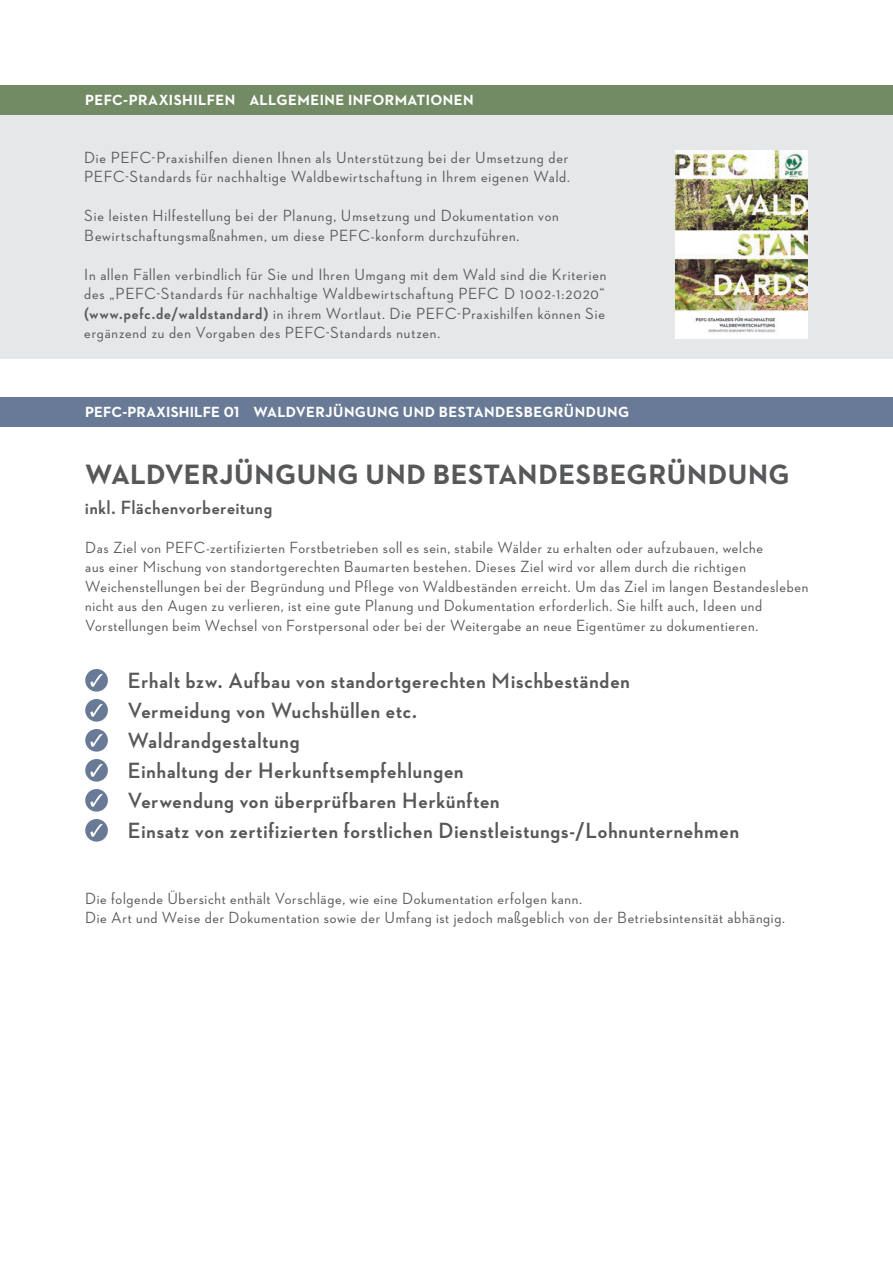
<style>
.page{position:relative;width:893px;height:1263px;background:#fff}
.page>*{position:absolute;margin:0;border:0;box-sizing:border-box;transform-origin:0 0}
.t1{font:700 28.5px "Neutraface 2 Text";letter-spacing:.02em;color:#57585a}
.t2{font:700 22.5px/30px "Neutraface 2 Display";letter-spacing:.04em;color:#57585a}
.t3{font:700 19.5px "Neutraface 2 Display";letter-spacing:.04em;color:#57585a}
.t4{font:500 16.5px/19.5px "Neutraface 2 Display";letter-spacing:.04em;color:#57585a}
.t5{font:700 15px "Neutraface 2 Text";letter-spacing:.03em;color:#fff}
.s1{font-weight:700}
</style>
<div class="page">
<div style="left:0;top:397px;width:893px;height:30px;background:#687a95"></div>
<div style="left:85px;top:669px;width:23px;height:23px;background:#687a95;border-radius:50%"></div>
<svg style="left:90px;top:674px;width:13px;height:13px"></svg>
<div style="left:85px;top:699px;width:23px;height:23px;background:#687a95;border-radius:50%"></div>
<svg style="left:90px;top:704px;width:13px;height:13px"></svg>
<div style="left:85px;top:729px;width:23px;height:23px;background:#687a95;border-radius:50%"></div>
<svg style="left:90px;top:734px;width:13px;height:13px"></svg>
<div style="left:85px;top:759px;width:23px;height:23px;background:#687a95;border-radius:50%"></div>
<svg style="left:90px;top:764px;width:13px;height:13px"></svg>
<div style="left:85px;top:789px;width:23px;height:23px;background:#687a95;border-radius:50%"></div>
<svg style="left:90px;top:794px;width:13px;height:13px"></svg>
<div style="left:85px;top:819px;width:23px;height:23px;background:#687a95;border-radius:50%"></div>
<svg style="left:90px;top:824px;width:13px;height:13px"></svg>
<div style="left:0;top:85px;width:893px;height:273px;background:#e6e7e9"></div>
<div style="left:0;top:85px;width:893px;height:30px;background:#738b65"></div>
<img style="left:675px;top:151px;width:133px;height:188px">
<p class="t5" style="left:85px;top:90px;width:390px">PEFC-PRAXISHILFEN ALLGEMEINE INFORMATIONEN</p>
<p class="t4" style="left:84px;top:148px;width:487px">Die PEFC-Praxishilfen dienen Ihnen als Unterstützung bei der Umsetzung der<br>PEFC-Standards für nachhaltige Waldbewirtschaftung in Ihrem eigenen Wald.</p>
<p class="t4" style="left:84px;top:206px;width:476px">Sie leisten Hilfestellung bei der Planung, Umsetzung und Dokumentation von<br>Bewirtschaftungsmaßnahmen, um diese PEFC-konform durchzuführen.</p>
<p class="t4" style="left:84px;top:265px;width:524px;text-align:justify">In allen Fällen verbindlich für Sie und Ihren Umgang mit dem Wald sind die Kriterien des „PEFC-Standards für nachhaltige Waldbewirtschaftung PEFC D 1002-1:2020“ <span class="s1">(www.pefc.de/waldstandard)</span> in ihrem Wortlaut. Die PEFC-Praxishilfen können Sie ergänzend zu den Vorgaben des PEFC-Standards nutzen.</p>
<p class="t5" style="left:85px;top:403px;width:546px">PEFC-PRAXISHILFE 01 WALDVERJÜNGUNG UND BESTANDESBEGRÜNDUNG</p>
<h1 class="t1" style="left:85px;top:456px;width:706px">WALDVERJÜNGUNG UND BESTANDESBEGRÜNDUNG</h1>
<p class="t3" style="left:85px;top:497px;width:189px">inkl. Flächenvorbereitung</p>
<p class="t4" style="left:85px;top:538px;width:724px">Das Ziel von PEFC-zertifizierten Forstbetrieben soll es sein, stabile Wälder zu erhalten oder aufzubauen, welche<br>aus einer Mischung von standortgerechten Baumarten bestehen. Dieses Ziel wird vor allem durch die richtigen Weichenstellungen bei der Begründung und Pflege von Waldbeständen erreicht. Um das Ziel im langen Bestandesleben nicht aus den Augen zu verlieren, ist eine gute Planung und Dokumentation erforderlich. Sie hilft auch, Ideen und Vorstellungen beim Wechsel von Forstpersonal oder bei der Weitergabe an neue Eigentümer zu dokumentieren.</p>
<p class="t2" style="left:128px;top:665px;width:613px">Erhalt bzw. Aufbau von standortgerechten Mischbeständen<br>Vermeidung von Wuchshüllen etc.<br>Waldrandgestaltung<br>Einhaltung der Herkunftsempfehlungen<br>Verwendung von überprüfbaren Herkünften<br>Einsatz von zertifizierten forstlichen Dienstleistungs-/Lohnunternehmen</p>
<p class="t4" style="left:85px;top:889px;width:701px">Die folgende Übersicht enthält Vorschläge, wie eine Dokumentation erfolgen kann.<br>Die Art und Weise der Dokumentation sowie der Umfang ist jedoch maßgeblich von der Betriebsintensität abhängig.</p>
</div>
